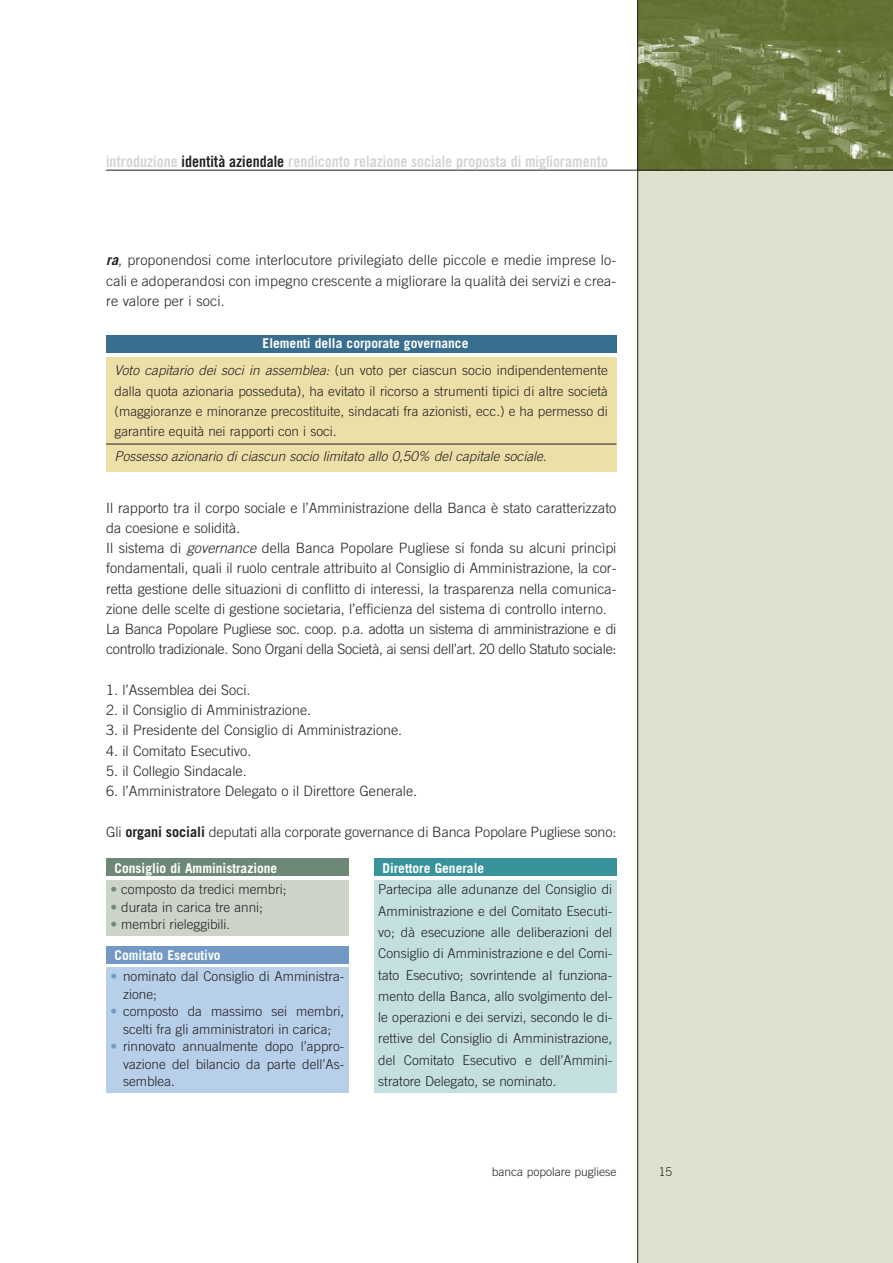
<style>
.page{position:relative;width:893px;height:1263px;background:#fff}
.page>*{position:absolute;margin:0;border:0;box-sizing:border-box;transform-origin:0 0}
.t1{font:15.75px "Trade Gothic Bold Cond Twenty";color:#d1d3d4}
.t2{font:300 14.25px/20.2px "Trade Gothic";color:#231f20;text-align:justify}
.t3{font:300 13.5px/21.3px "Trade Gothic";color:#231f20;text-align:justify}
.t4{font:italic 300 13.5px "Trade Gothic";color:#231f20}
.t5{font:700 13.5px "Trade Gothic";color:#fff}
.t6{font:300 12px "Trade Gothic";color:#231f20}
.s1{color:#231f20}
.s2{font-weight:700;font-style:italic}
.s3{font-weight:700;color:#fff}
.s4{font-style:italic}
.s5{font-weight:700}
.s6{color:#6e8878}
.s7{color:#7299c6}
</style>
<div class="page">
<div style="left:638px;top:0;width:255px;height:1263px;background:#dfe1ce"></div>
<img style="left:638px;top:0;width:255px;height:170px">
<hr style="left:106px;top:170px;width:787px;height:1px;background:#231f20">
<hr style="left:637px;top:0;width:1px;height:1263px;background:#231f20">
<div style="left:106px;top:336px;width:510px;height:17px;background:#3a6e8f"></div>
<div style="left:106px;top:357px;width:510px;height:115px;background:#ecdfa8"></div>
<hr style="left:106px;top:444px;width:510px;height:1px;background:#231f20">
<div style="left:106px;top:859px;width:242px;height:17px;background:#6e8878"></div>
<div style="left:106px;top:880px;width:242px;height:56px;background:#ccd4ca"></div>
<div style="left:374px;top:859px;width:242px;height:17px;background:#38939b"></div>
<div style="left:374px;top:880px;width:242px;height:213px;background:#c3dfe0"></div>
<div style="left:106px;top:946px;width:242px;height:17px;background:#7299c6"></div>
<div style="left:106px;top:967px;width:242px;height:126px;background:#b8cfe9"></div>
<p class="t1" style="left:106px;top:156px;width:503px">introduzione <span class="s1">identità aziendale</span> rendiconto relazione sociale proposta di miglioramento</p>
<p class="t2" style="left:106px;top:252px;width:512px"><span class="s2">ra</span>, proponendosi come interlocutore privilegiato delle piccole e medie imprese lo&shy;cali e adoperandosi con impegno crescente a migliorare la qualità dei servizi e crea&shy;re valore per i soci.</p>
<p class="t3" style="left:115px;top:331px;width:495px;line-height:27.5px;text-indent:148px"><span class="s3">Elementi della corporate governance<br></span><span class="s4">Voto capitario dei soci in assemblea:</span> (un voto per ciascun socio indipendentemente</p>
<p class="t3" style="left:115px;top:382px;width:495px;line-height:20.4px">dalla quota azionaria posseduta), ha evitato il ricorso a strumenti tipici di altre società (maggioranze e minoranze precostituite, sindacati fra azionisti, ecc.) e ha permesso di garantire equità nei rapporti con i soci<span class="s4">.</span></p>
<p class="t4" style="left:115px;top:451px;width:436px">Possesso azionario di ciascun socio limitato allo 0,50% del capitale sociale.</p>
<p class="t2" style="left:106px;top:499px;width:512px;text-align:left">Il rapporto tra il corpo sociale e l’Amministrazione della Banca è stato caratterizzato da coesione e solidità.<br>Il sistema di <span class="s4">governance</span> della Banca Popolare Pugliese si fonda su alcuni princìpi fondamentali, quali il ruolo centrale attribuito al Consiglio di Amministrazione, la cor&shy;retta gestione delle situazioni di conflitto di interessi, la trasparenza nella comunica&shy;zione delle scelte di gestione societaria, l’efficienza del sistema di controllo interno.<br>La Banca Popolare Pugliese soc. coop. p.a. adotta un sistema di amministrazione e di controllo tradizionale. Sono Organi della Società, ai sensi dell’art. 20 dello Statuto sociale:</p>
<p class="t2" style="left:106px;top:681px;width:146px">1. l’Assemblea dei Soci.</p>
<p class="t2" style="left:106px;top:701px;width:206px">2. il Consiglio di Amministrazione.</p>
<p class="t2" style="left:106px;top:722px;width:298px">3. il Presidente del Consiglio di Amministrazione.</p>
<p class="t2" style="left:106px;top:742px;width:147px">4. il Comitato Esecutivo.</p>
<p class="t2" style="left:106px;top:762px;width:142px">5. il Collegio Sindacale.</p>
<p class="t2" style="left:106px;top:782px;width:313px">6. l’Amministratore Delegato o il Direttore Generale.</p>
<p class="t2" style="left:106px;top:823px;width:512px">Gli <span class="s5">organi sociali</span> deputati alla corporate governance di Banca Popolare Pugliese sono:</p>
<p class="t5" style="left:115px;top:863px;width:164px">Consiglio di Amministrazione</p>
<p class="t3" style="left:110px;top:880px;width:178px"><span class="s6">•</span> composto da tredici membri;</p>
<p class="t3" style="left:110px;top:897px;width:154px"><span class="s6">•</span> durata in carica tre anni;</p>
<p class="t3" style="left:110px;top:914px;width:121px"><span class="s6">•</span> membri rieleggibili.</p>
<p class="t5" style="left:115px;top:950px;width:108px">Comitato Esecutivo</p>
<p class="t3" style="left:123px;top:969px;width:223px;line-height:17.4px;text-indent:-13px"><span class="s7">•</span> nominato dal Consiglio di Amministra&shy;zione;</p>
<p class="t3" style="left:110px;top:1004px;width:235px;line-height:17.4px;text-align:center"><span class="s7">•</span> composto da massimo sei membri, scelti fra gli amministratori in carica;</p>
<p class="t3" style="left:123px;top:1039px;width:223px;line-height:17.4px;text-indent:-13px"><span class="s7">•</span> rinnovato annualmente dopo l’appro&shy;vazione del bilancio da parte dell’As&shy;semblea.</p>
<p class="t5" style="left:382px;top:863px;width:103px">Direttore Generale</p>
<p class="t3" style="left:378px;top:880px;width:235px">Partecipa alle adunanze del Consiglio di Amministrazione e del Comitato Esecuti&shy;vo; dà esecuzione alle deliberazioni del Consiglio di Amministrazione e del Comi&shy;tato Esecutivo; sovrintende al funziona&shy;mento della Banca, allo svolgimento del&shy;le operazioni e dei servizi, secondo le di&shy;rettive del Consiglio di Amministrazione, del Comitato Esecutivo e dell’Ammini&shy;stratore Delegato, se nominato.</p>
<p class="t6" style="left:492px;top:1167px;width:126px">banca popolare pugliese</p>
<p class="t6" style="left:659px;top:1167px;width:15px">15</p>
</div>
